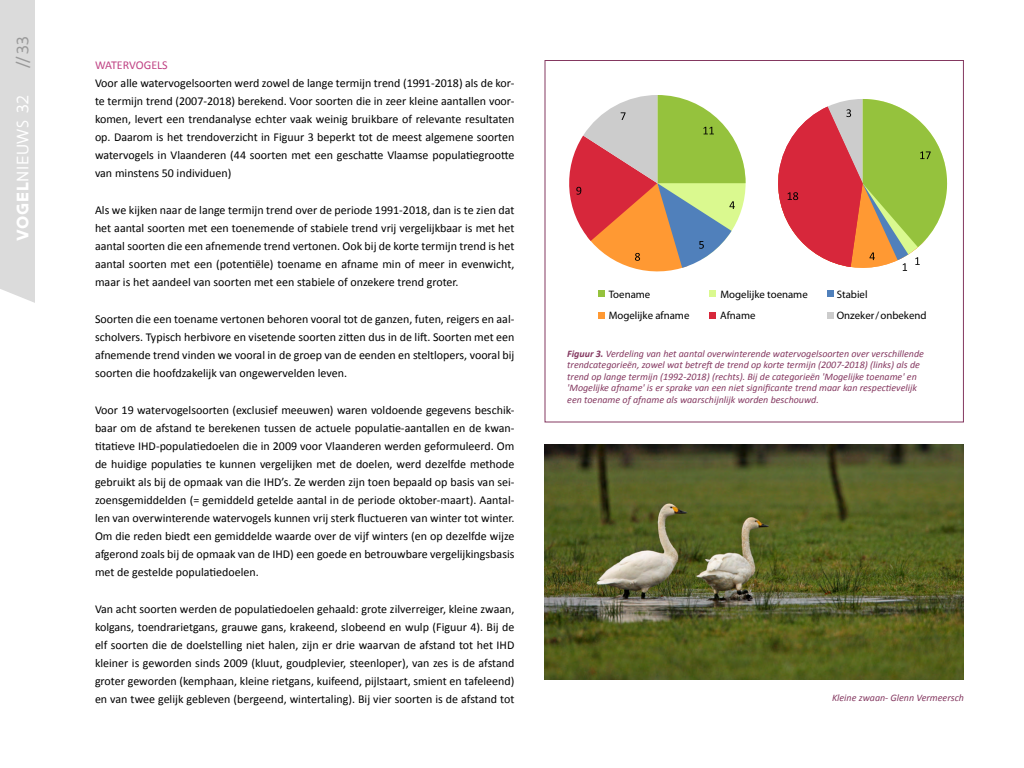
<style>
.page{position:relative;width:1024px;height:768px;background:#fff}
.page>*{position:absolute;margin:0;border:0;box-sizing:border-box;transform-origin:0 0}
.t1{font:18px "Flanders Art Sans";letter-spacing:.05em;color:#fff}
.t2{font:18px "Flanders Art Sans";color:#999}
.BODY{font:12px/18px "Calibri";color:#000;text-align:justify}
.subtitel_2_corr{font:12px "Calibri";color:#c04384}
.t3{font:10.8px/21.1px "Myriad Pro";color:#000}
.ondertekst{font:italic 10px/11.5px "Calibri";color:#843860}
.s1{font-weight:700}
</style>
<div class="page">
<div style="left:0;top:0;width:35px;height:303px;background:#dbdbdb"></div>
<svg style="left:778px;top:99px;width:170px;height:172px"></svg>
<div style="left:598px;top:290px;width:7px;height:7px;background:#95c23d"></div>
<div style="left:827px;top:290px;width:7px;height:7px;background:#5080bb"></div>
<div style="left:709px;top:312px;width:6px;height:7px;background:#d7273b"></div>
<div style="left:598px;top:312px;width:7px;height:7px;background:#f93"></div>
<div style="left:827px;top:312px;width:7px;height:7px;background:#ccc"></div>
<div style="left:709px;top:290px;width:6px;height:7px;background:#daf98f"></div>
<svg style="left:569px;top:95px;width:177px;height:177px"></svg>
<div style="left:544px;top:60px;width:420px;height:362px;border:1px solid #843860"></div>
<img style="left:544px;top:444px;width:419px;height:236px">
<h1 class="t2" style="left:12px;top:69px;width:35px;rotate:-90deg">// 33</h1>
<h1 class="t1" style="left:12px;top:241px;width:147px;rotate:-90deg"><span class="s1">VOGEL</span>NIEUWS 32</h1>
<p class="subtitel_2_corr" style="left:95px;top:57px;width:74px">WATERVOGELS</p>
<p class="BODY" style="left:95px;top:74px;width:421px">Voor alle watervogelsoorten werd zowel de lange termijn trend (1991-2018) als de kor&shy;te termijn trend (2007-2018) berekend. Voor soorten die in zeer kleine aantallen voor&shy;komen, levert een trendanalyse echter vaak weinig bruikbare of relevante resultaten op. Daarom is het trendoverzicht in Figuur 3 beperkt tot de meest algemene soorten watervogels in Vlaanderen (44 soorten met een geschatte Vlaamse populatiegrootte van minstens 50 individuen)</p>
<p class="BODY" style="left:95px;top:201px;width:421px">Als we kijken naar de lange termijn trend over de periode 1991-2018, dan is te zien dat het aantal soorten met een toenemende of stabiele trend vrij vergelijkbaar is met het aantal soorten die een afnemende trend vertonen. Ook bij de korte termijn trend is het aantal soorten met een (potentiële) toename en afname min of meer in evenwicht, maar is het aandeel van soorten met een stabiele of onzekere trend groter.</p>
<p class="BODY" style="left:95px;top:310px;width:421px">Soorten die een toename vertonen behoren vooral tot de ganzen, futen, reigers en aal&shy;scholvers. Typisch herbivore en visetende soorten zitten dus in de lift. Soorten met een afnemende trend vinden we vooral in de groep van de eenden en steltlopers, vooral bij soorten die hoofdzakelijk van ongewervelden leven.</p>
<p class="BODY" style="left:95px;top:401px;width:421px">Voor 19 watervogelsoorten (exclusief meeuwen) waren voldoende gegevens beschik&shy;baar om de afstand te berekenen tussen de actuele populatie-aantallen en de kwan&shy;titatieve IHD-populatiedoelen die in 2009 voor Vlaanderen werden geformuleerd. Om de huidige populaties te kunnen vergelijken met de doelen, werd dezelfde methode gebruikt als bij de opmaak van die IHD’s. Ze werden zijn toen bepaald op basis van sei&shy;zoensgemiddelden (= gemiddeld getelde aantal in de periode oktober-maart). Aantal&shy;len van overwinterende watervogels kunnen vrij sterk fluctueren van winter tot winter.<br>Om die reden biedt een gemiddelde waarde over de vijf winters (en op dezelfde wijze afgerond zoals bij de opmaak van de IHD) een goede en betrouwbare vergelijkingsbasis met de gestelde populatiedoelen.</p>
<p class="BODY" style="left:95px;top:600px;width:421px">Van acht soorten werden de populatiedoelen gehaald: grote zilverreiger, kleine zwaan, kolgans, toendrarietgans, grauwe gans, krakeend, slobeend en wulp (Figuur 4). Bij de elf soorten die de doelstelling niet halen, zijn er drie waarvan de afstand tot het IHD kleiner is geworden sinds 2009 (kluut, goudplevier, steenloper), van zes is de afstand groter geworden (kemphaan, kleine rietgans, kuifeend, pijlstaart, smient en tafeleend) en van twee gelijk gebleven (bergeend, wintertaling). Bij vier soorten is de afstand tot</p>
<p class="t3" style="left:609px;top:284px;width:82px">Toename<br>Mogelijke afname</p>
<p class="t3" style="left:721px;top:284px;width:89px">Mogelijke toename</p>
<p class="t3" style="left:837px;top:284px;width:32px">Stabiel</p>
<p class="t3" style="left:720px;top:305px;width:37px">Afname</p>
<p class="t3" style="left:837px;top:305px;width:91px">Onzeker / onbekend</p>
<p class="ondertekst" style="left:567px;top:347px;width:358px"><span class="s1">Figuur 3.</span> Verdeling van het aantal overwinterende watervogelsoorten over verschillende trendcategorieën, zowel wat betreft de trend op korte termijn (2007-2018) (links) als de trend op lange termijn (1992-2018) (rechts). Bij de categorieën 'Mogelijke toename' en 'Mogelijke afname' is er sprake van een niet significante trend maar kan respectievelijk een toename of afname als waarschijnlijk worden beschouwd.</p>
<p class="ondertekst" style="left:832px;top:691px;width:133px">Kleine zwaan- Glenn Vermeersch</p>
</div>
